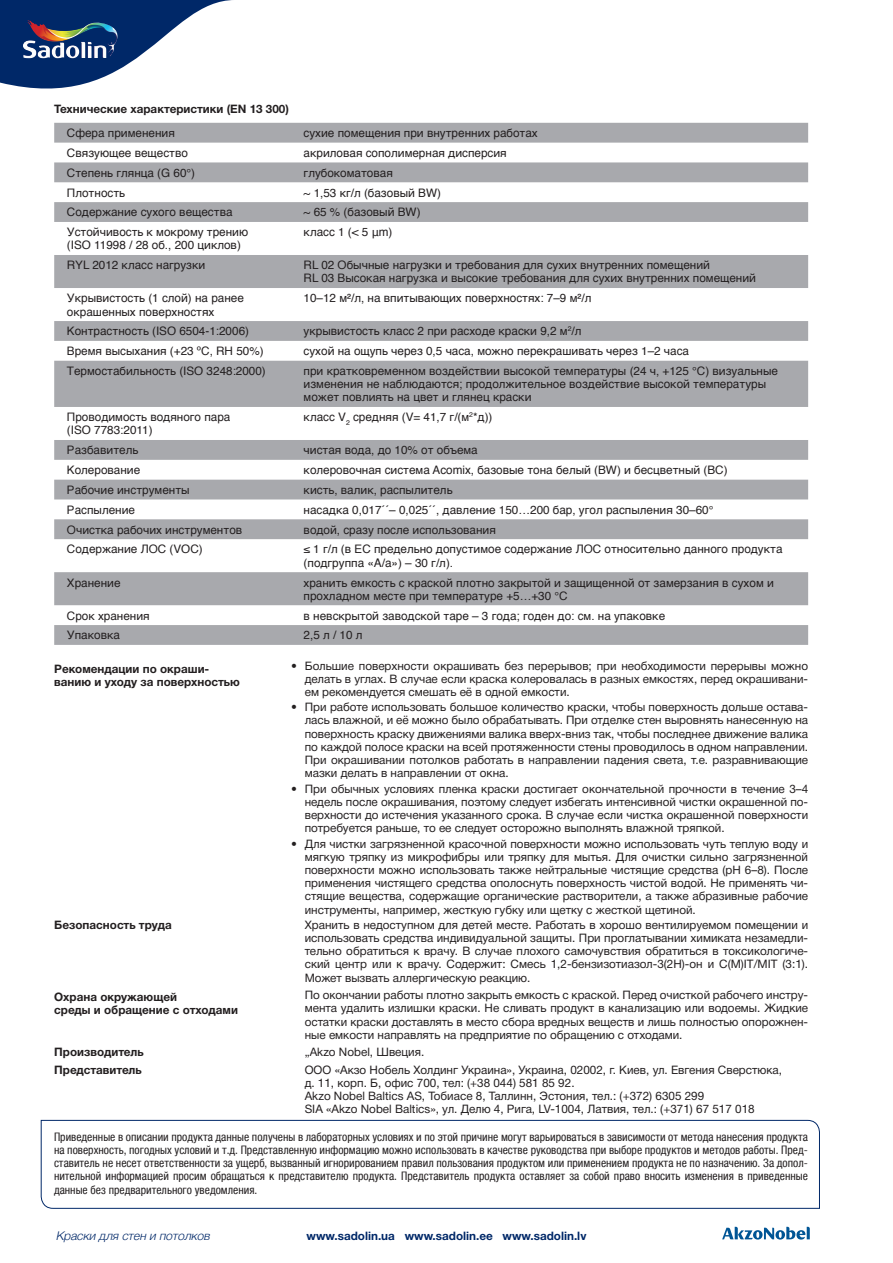
<style>
.page{position:relative;width:893px;height:1263px;background:#fff}
.page>*{position:absolute;margin:0;border:0;box-sizing:border-box;transform-origin:0 0}
.t1{font:italic 300 12px "Helvetica";color:#002868}
.t2{font:11.7px/13.2px "Helvetica Neue Cyr";color:#231f20;text-align:justify}
.t3{font:11.7px/13.2px "Helvetica";color:#231f20}
.t4{font:condensed 11.7px/13.2px "Helvetica Neue LTCYR";color:#231f20;text-align:justify}
.t5{font:700 11.7px/13.2px "Helvetica Neue Cyr";color:#231f20}
.t6{font:700 11.7px "Helvetica Neue Cyr";color:#002868}
.s1{font-weight:700}
</style>
<div class="page">
<svg style="left:0;top:0;width:232px;height:89px"></svg>
<img style="left:23px;top:20px;width:96px;height:38px">
<svg style="left:722px;top:1227px;width:88px;height:12px"></svg>
<svg style="left:40px;top:1119px;width:780px;height:90px"></svg>
<svg style="left:54px;top:123px;width:754px;height:522px;fill:#acadb1"></svg>
<p class="t5" style="left:54px;top:102px;width:236px">Технические характеристики (EN 13 300)</p>
<p class="t3" style="left:67px;top:127px;width:109px">Сфера применения</p>
<p class="t3" style="left:304px;top:127px;width:236px">сухие помещения при внутренних работах</p>
<p class="t3" style="left:67px;top:147px;width:123px">Связующее вещество</p>
<p class="t3" style="left:304px;top:147px;width:205px">акриловая сополимерная дисперсия</p>
<p class="t3" style="left:67px;top:166px;width:130px">Степень глянца (G 60°)</p>
<p class="t3" style="left:304px;top:166px;width:91px">глубокоматовая</p>
<p class="t3" style="left:67px;top:186px;width:60px">Плотность</p>
<p class="t3" style="left:304px;top:186px;width:139px">~ 1,53 кг/л (базовый BW)</p>
<p class="t3" style="left:67px;top:206px;width:167px">Содержание сухого вещества</p>
<p class="t3" style="left:304px;top:206px;width:118px">~ 65 % (базовый BW)</p>
<p class="t3" style="left:67px;top:226px;width:183px">Устойчивость к мокрому трению (ISO 11998 / 28 об., 200 циклов)</p>
<p class="t3" style="left:304px;top:226px;width:90px">класс 1 (&lt; 5 μm)</p>
<p class="t3" style="left:67px;top:259px;width:140px">RYL 2012 класс нагрузки</p>
<p class="t3" style="left:304px;top:259px;width:454px">RL 02 Обычные нагрузки и требования для сухих внутренних помещений<br>RL 03 Высокая нагрузка и высокие требования для сухих внутренних помещений</p>
<p class="t3" style="left:67px;top:292px;width:178px">Укрывистость (1 слой) на ранее окрашенных поверхностях</p>
<p class="t3" style="left:304px;top:292px;width:289px">10–12 м²/л, на впитывающих поверхностях: 7–9 м²/л</p>
<p class="t3" style="left:67px;top:325px;width:184px">Контрастность (ISO 6504-1:2006)</p>
<p class="t3" style="left:304px;top:325px;width:279px">укрывистость класс 2 при расходе краски 9,2 м<sup>2</sup>/л</p>
<p class="t3" style="left:67px;top:345px;width:198px">Время высыхания (+23 ºC, RН 50%)</p>
<p class="t3" style="left:304px;top:345px;width:387px">сухой на ощупь через 0,5 часа, можно перекрашивать через 1–2 часа</p>
<p class="t3" style="left:67px;top:365px;width:200px">Термостабильность (ISO 3248:2000)</p>
<p class="t3" style="left:304px;top:365px;width:476px">при кратковременном воздействии высокой температуры (24 ч, +125 °C) визуальные изменения не наблюдаются; продолжительное воздействие высокой температуры может повлиять на цвет и глянец краски</p>
<p class="t3" style="left:67px;top:411px;width:165px">Проводимость водяного пара (ISO 7783:2011)</p>
<p class="t3" style="left:304px;top:411px;width:190px">класс V<sub>2</sub> средняя (V= 41,7 г/(м<sup>2</sup>*д))</p>
<p class="t3" style="left:67px;top:444px;width:73px">Разбавитель</p>
<p class="t3" style="left:304px;top:444px;width:176px">чистая вода, до 10% от объема</p>
<p class="t3" style="left:67px;top:464px;width:75px">Колерование</p>
<p class="t3" style="left:304px;top:464px;width:425px">колеровочная система Acomix, базовые тона белый (BW) и бесцветный (BC)</p>
<p class="t3" style="left:67px;top:484px;width:124px">Рабочие инструменты</p>
<p class="t3" style="left:304px;top:484px;width:150px">кисть, валик, распылитель</p>
<p class="t3" style="left:67px;top:503px;width:70px">Распыление</p>
<p class="t3" style="left:304px;top:503px;width:411px">насадка 0,017´´– 0,025´´, давление 150…200 бар, угол распыления 30–60°</p>
<p class="t3" style="left:67px;top:523px;width:177px">Очистка рабочих инструментов</p>
<p class="t3" style="left:304px;top:523px;width:194px">водой, сразу после использования</p>
<p class="t3" style="left:67px;top:543px;width:137px">Содержание ЛОС (VOC)</p>
<p class="t3" style="left:304px;top:543px;width:480px">≤ 1 г/л (в ЕС предельно допустимое содержание ЛОС относительно данного продукта (подгруппа «А/а») – 30 г/л).</p>
<p class="t3" style="left:67px;top:576px;width:55px">Хранение</p>
<p class="t3" style="left:304px;top:576px;width:472px">хранить емкость с краской плотно закрытой и защищенной от замерзания в сухом и прохладном месте при температуре +5…+30 °C</p>
<p class="t3" style="left:67px;top:609px;width:84px">Срок хранения</p>
<p class="t3" style="left:304px;top:609px;width:363px">в невскрытой заводской таре – 3 года; годен до: см. на упаковке</p>
<p class="t3" style="left:67px;top:629px;width:55px">Упаковка</p>
<p class="t3" style="left:304px;top:629px;width:60px">2,5 л / 10 л</p>
<p class="t5" style="left:54px;top:662px;width:187px">Рекомендации по окраши&shy;ванию и уходу за поверхностью</p>
<p class="t2" style="left:305px;top:659px;width:505px;text-indent:-13px"><span class="s1">•</span> Большие поверхности окрашивать без перерывов; при необходимости перерывы можно делать в углах. В случае если краска колеровалась в разных емкостях, перед окрашивани&shy;ем рекомендуется смешать её в одной емкости.</p>
<p class="t2" style="left:305px;top:701px;width:505px;text-indent:-14px"><span class="s1">•</span> При работе использовать большое количество краски, чтобы поверхность дольше остава&shy;лась влажной, и её можно было обрабатывать. При отделке стен выровнять нанесенную на поверхность краску движениями валика вверх-вниз так, чтобы последнее движение валика по каждой полосе краски на всей протяженности стены проводилось в одном направлении.<br>При окрашивании потолков работать в направлении падения света, т.е. разравнивающие мазки делать в направлении от окна.</p>
<p class="t2" style="left:305px;top:782px;width:505px;text-indent:-14px"><span class="s1">•</span> При обычных условиях пленка краски достигает окончательной прочности в течение 3–4 недель после окрашивания, поэтому следует избегать интенсивной чистки окрашенной по&shy;верхности до истечения указанного срока. В случае если чистка окрашенной поверхности потребуется раньше, то ее следует осторожно выполнять влажной тряпкой.</p>
<p class="t2" style="left:305px;top:837px;width:505px;text-indent:-14px"><span class="s1">•</span> Для чистки загрязненной красочной поверхности можно использовать чуть теплую воду и мягкую тряпку из микрофибры или тряпку для мытья. Для очистки сильно загрязненной поверхности можно использовать также нейтральные чистящие средства (pH 6–8). После применения чистящего средства ополоснуть поверхность чистой водой. Не применять чи&shy;стящие вещества, содержащие органические растворители, а также абразивные рабочие инструменты, например, жесткую губку или щетку с жесткой щетиной.</p>
<p class="t5" style="left:54px;top:918px;width:119px">Безопасность труда</p>
<p class="t2" style="left:305px;top:918px;width:505px">Хранить в недоступном для детей месте. Работать в хорошо вентилируемом помещении и использовать средства индивидуальной защиты. При проглатывании химиката незамедли&shy;тельно обратиться к врачу. В случае плохого самочувствия обратиться в токсикологиче&shy;ский центр или к врачу. Содержит: Смесь 1,2-бензизотиазол-3(2H)-он и C(M)IT/MIT (3:1).<br>Может вызвать аллергическую реакцию.</p>
<p class="t5" style="left:54px;top:990px;width:185px">Охрана окружающей<br>среды и обращение с отходами</p>
<p class="t2" style="left:305px;top:988px;width:505px">По окончании работы плотно закрыть емкость с краской. Перед очисткой рабочего инстру&shy;мента удалить излишки краски. Не сливать продукт в канализацию или водоемы. Жидкие остатки краски доставлять в место сбора вредных веществ и лишь полностью опорожнен&shy;ные емкости направлять на предприятие по обращению с отходами.</p>
<p class="t5" style="left:54px;top:1045px;width:91px">Производитель</p>
<p class="t2" style="left:305px;top:1045px;width:121px">„Akzo Nobel, Швеция.</p>
<p class="t5" style="left:54px;top:1063px;width:89px">Представитель</p>
<p class="t2" style="left:305px;top:1063px;width:479px;text-align:left">ООО «Акзо Нобель Холдинг Украина», Украина, 02002, г. Киев, ул. Евгения Сверстюка, д. 11, корп. Б, офис 700, тел: (+38 044) 581 85 92.<br>Akzo Nobel Baltics AS, Тобиасе 8, Таллинн, Эстония, тел.: (+372) 6305 299<br>SIA «Akzo Nobel Baltics», ул. Делю 4, Рига, LV-1004, Латвия, тел.: (+371) 67 517 018</p>
<p class="t4" style="left:54px;top:1130px;width:755px">Приведенные в описании продукта данные получены в лабораторных условиях и по этой причине могут варьироваться в зависимости от метода нанесения продукта на поверхность, погодных условий и т.д. Представленную информацию можно использовать в качестве руководства при выборе продуктов и методов работы. Пред&shy;ставитель не несет ответственности за ущерб, вызванный игнорированием правил пользования продуктом или применением продукта не по назначению. За допол&shy;нительной информацией просим обращаться к представителю продукта. Представитель продукта оставляет за собой право вносить изменения в приведенные данные без предварительного уведомления.</p>
<p class="t1" style="left:56px;top:1225px;width:156px">Краски для стен и потолков</p>
<p class="t6" style="left:307px;top:1229px;width:281px">www.sadolin.ua www.sadolin.ee www.sadolin.lv</p>
</div>
